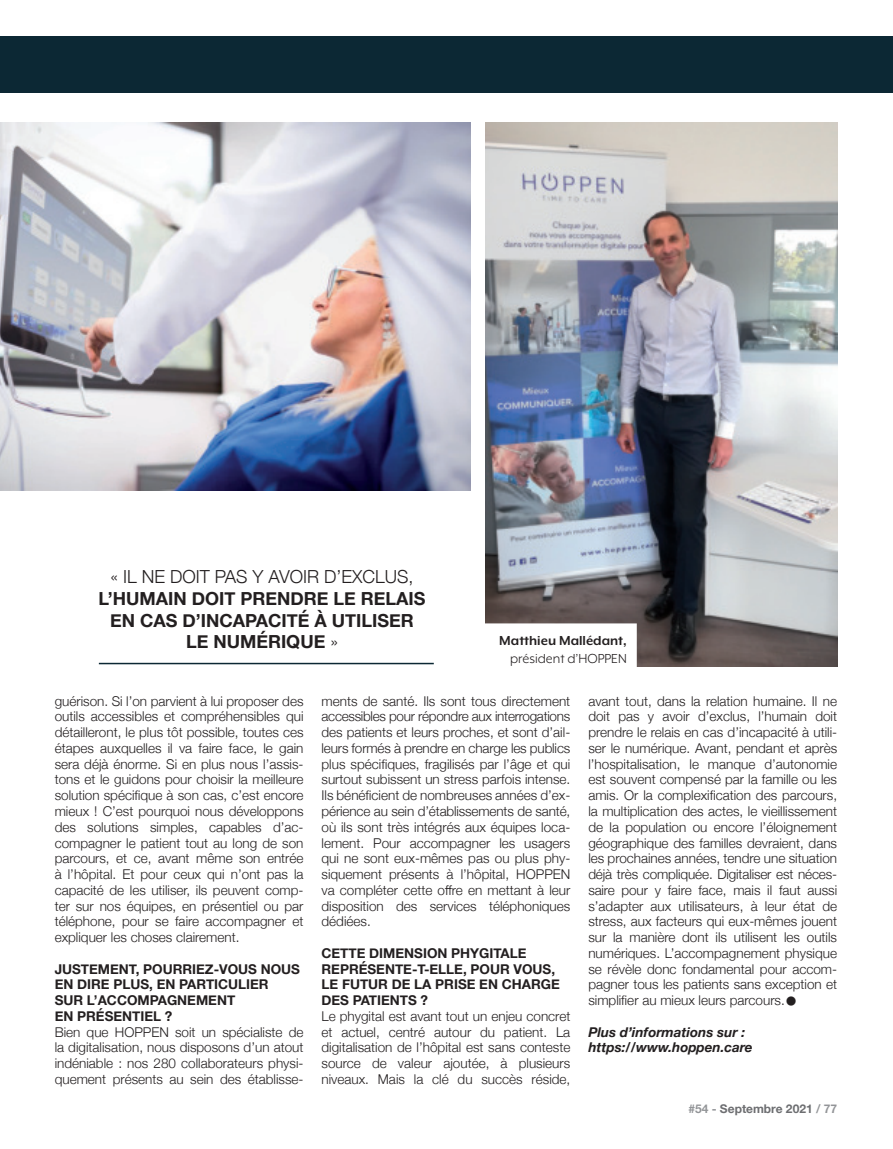
<style>
.page{position:relative;width:893px;height:1149px;background:#fff}
.page>*{position:absolute;margin:0;border:0;box-sizing:border-box;transform-origin:0 0}
.t1{font:700 18px/21.6px "Helvetica Neue";color:#231f20;text-align:center}
.t2{font:300 18px "Helvetica Neue";color:#231f20}
.t3{font:700 15px "Mr Eaves XL Mod OT";color:#231f20}
.t4{font:15px "Mr Eaves XL Mod OT";color:#231f20}
.t5{font:300 13.5px/15.8px "Helvetica Neue";color:#231f20;text-align:justify}
.t6{font:700 13.5px/15.8px "Helvetica Neue";color:#231f20}
.t7{font:italic 700 13.5px/15.8px "Helvetica Neue";color:#231f20}
.t8{font:700 12px "Helvetica Neue";color:#6d6e71}
.s1{font-weight:300}
.s2{font-size:25.5px}
.s3{color:#939598}
</style>
<div class="page">
<img style="left:486px;top:122px;width:352px;height:544px">
<div style="left:0;top:36px;width:893px;height:56px;background:#0c2834"></div>
<div style="left:482px;top:624px;width:154px;height:55px;background:#fff"></div>
<div style="left:482px;top:623px;width:155px;height:57px;border:2px solid #fff"></div>
<img style="left:0;top:122px;width:471px;height:368px">
<hr style="left:99px;top:662px;width:335px;height:2px;background:#0c2834">
<h1 class="t2" style="left:111px;top:566px;width:304px">« IL NE DOIT PAS Y AVOIR D’EXCLUS,</h1>
<h1 class="t1" style="left:98px;top:588px;width:328px">L’HUMAIN DOIT PRENDRE LE RELAIS<br>EN CAS D’INCAPACITÉ À UTILISER<br>LE NUMÉRIQUE <span class="s1">»</span></h1>
<p class="t3" style="left:499px;top:635px;width:129px">Matthieu Mallédant,</p>
<p class="t4" style="left:510px;top:653px;width:118px">président d’HOPPEN</p>
<p class="t5" style="left:55px;top:692px;width:250px">guérison. Si l’on parvient à lui proposer des outils accessibles et compréhensibles qui détailleront, le plus tôt possible, toutes ces étapes auxquelles il va faire face, le gain sera déjà énorme. Si en plus nous l’assis&shy;tons et le guidons pour choisir la meilleure solution spécifique à son cas, c’est encore mieux ! C’est pourquoi nous développons des solutions simples, capables d’ac&shy;compagner le patient tout au long de son parcours, et ce, avant même son entrée à l’hôpital. Et pour ceux qui n’ont pas la capacité de les utiliser, ils peuvent comp&shy;ter sur nos équipes, en présentiel ou par téléphone, pour se faire accompagner et expliquer les choses clairement.</p>
<p class="t6" style="left:55px;top:961px;width:247px">JUSTEMENT, POURRIEZ-VOUS NOUS<br>EN DIRE PLUS, EN PARTICULIER<br>SUR L’ACCOMPAGNEMENT<br>EN PRÉSENTIEL ?</p>
<p class="t5" style="left:55px;top:1023px;width:250px">Bien que HOPPEN soit un spécialiste de la digitalisation, nous disposons d’un atout indéniable : nos 280 collaborateurs physi&shy;quement présents au sein des établisse-</p>
<p class="t5" style="left:322px;top:692px;width:250px">ments de santé. Ils sont tous directement accessibles pour répondre aux interrogations des patients et leurs proches, et sont d’ail&shy;leurs formés à prendre en charge les publics plus spécifiques, fragilisés par l’âge et qui surtout subissent un stress parfois intense.<br>Ils bénéficient de nombreuses années d’ex&shy;périence au sein d’établissements de santé, où ils sont très intégrés aux équipes loca&shy;lement. Pour accompagner les usagers qui ne sont eux-mêmes pas ou plus phy&shy;siquement présents à l’hôpital, HOPPEN va compléter cette offre en mettant à leur disposition des services téléphoniques dédiées.</p>
<p class="t6" style="left:322px;top:945px;width:240px">CETTE DIMENSION PHYGITALE<br>REPRÉSENTE-T-ELLE, POUR VOUS,<br>LE FUTUR DE LA PRISE EN CHARGE<br>DES PATIENTS ?</p>
<p class="t5" style="left:322px;top:1007px;width:250px">Le phygital est avant tout un enjeu concret et actuel, centré autour du patient. La digitalisation de l’hôpital est sans conteste source de valeur ajoutée, à plusieurs niveaux. Mais la clé du succès réside,</p>
<p class="t5" style="left:588px;top:692px;width:250px">avant tout, dans la relation humaine. Il ne doit pas y avoir d’exclus, l’humain doit prendre le relais en cas d’incapacité à utili&shy;ser le numérique. Avant, pendant et après l’hospitalisation, le manque d’autonomie est souvent compensé par la famille ou les amis. Or la complexification des parcours, la multiplication des actes, le vieillissement de la population ou encore l’éloignement géographique des familles devraient, dans les prochaines années, tendre une situation déjà très compliquée. Digitaliser est néces&shy;saire pour y faire face, mais il faut aussi s’adapter aux utilisateurs, à leur état de stress, aux facteurs qui eux-mêmes jouent sur la manière dont ils utilisent les outils numériques. L’accompagnement physique se révèle donc fondamental pour accom&shy;pagner tous les patients sans exception et simplifier au mieux leurs parcours.<span class="s2">•</span></p>
<p class="t7" style="left:588px;top:1024px;width:166px">Plus d’informations sur : https://www.hoppen.care</p>
<p class="t8" style="left:688px;top:1102px;width:150px"><span class="s3">#54 -</span> Septembre 2021 <span class="s3">/ 77</span></p>
</div>
